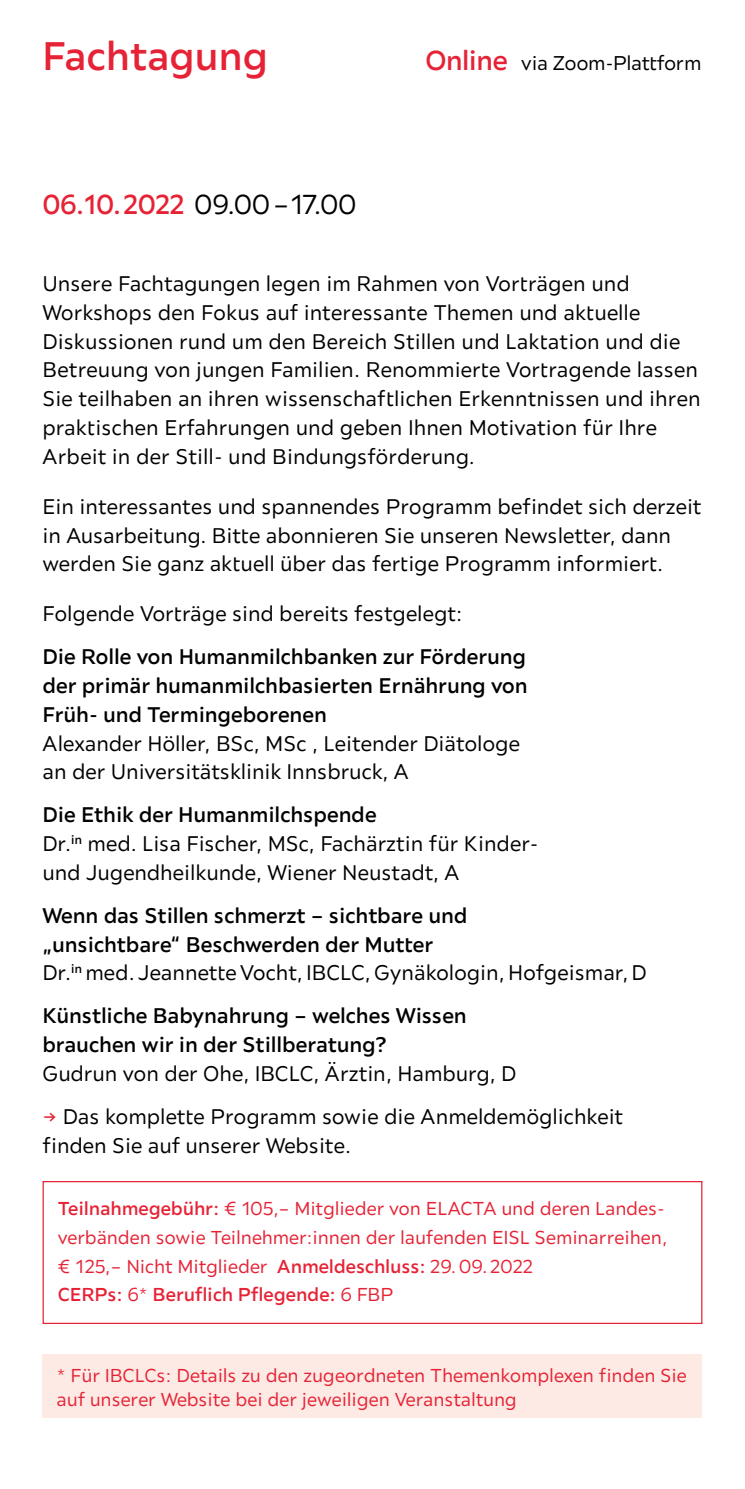
<style>
.page{position:relative;width:745px;height:1489px;background:#fff}
.page>*{position:absolute;margin:0;border:0;box-sizing:border-box;transform-origin:0 0}
.t1{font:500 40px "XXX Lutz Sans";letter-spacing:.02em;color:#e62336}
.t2{font:27.5px "XXX Lutz Sans";letter-spacing:.005em;color:#000}
.t3{font:21.25px/28.8px "XXX Lutz Sans";letter-spacing:.025em;color:#000}
.t4{font:500 21.25px/28.8px "XXX Lutz Sans";letter-spacing:.02em;color:#000}
.t5{font:20px "XXX Lutz Sans";letter-spacing:.01em;color:#000}
.t6{font:18.75px/28.8px "XXX Lutz Sans";letter-spacing:.025em;color:#e62336}
.s1{font-weight:500;font-size:27.5px;color:#e62336}
.s2{font-weight:500;color:#e62336}
.s3{font-weight:500}
.s4{font-weight:400}
.s5{color:#e62336}
</style>
<div class="page">
<div style="left:43px;top:1354px;width:659px;height:63px;background:#fdeae5"></div>
<div style="left:43px;top:1180px;width:659px;height:143px;border:1px solid #e62336"></div>
<h1 class="t1" style="left:43px;top:31px;width:226px">Fachtagung</h1>
<p class="t5" style="left:425px;top:51px;width:277px"><span class="s1">Online</span> via Zoom-Plattform</p>
<p class="t2" style="left:43px;top:187px;width:314px"><span class="s2">06.10.2022</span> 09.00 – 17.00</p>
<p class="t3" style="left:43px;top:269px;width:658px">Unsere Fachtagungen legen im Rahmen von Vorträgen und Workshops den Fokus auf interessante Themen und aktuelle Diskussionen rund um den Bereich Stillen und Laktation und die Betreuung von jungen Familien. Renommierte Vortragende lassen Sie teilhaben an ihren wissenschaftlichen Erkenntnissen und ihren praktischen Erfahrungen und geben Ihnen Motivation für Ihre Arbeit in der Still- und Bindungsförderung.</p>
<p class="t3" style="left:43px;top:492px;width:659px">Ein interessantes und spannendes Programm befindet sich derzeit in Ausarbeitung. Bitte abonnieren Sie unseren Newsletter, dann werden Sie ganz aktuell über das fertige Programm informiert.</p>
<p class="t3" style="left:43px;top:599px;width:421px">Folgende Vorträge sind bereits festgelegt:</p>
<p class="t4" style="left:43px;top:642px;width:486px;text-align:justify">Die Rolle von Humanmilchbanken zur Förderung der primär humanmilchbasierten Ernährung von Früh- und Termingeborenen</p>
<p class="t3" style="left:43px;top:728px;width:478px">Alexander Höller, BSc, MSc , Leitender Diätologe an der Universitätsklinik Innsbruck, A</p>
<p class="t3" style="left:43px;top:800px;width:496px"><span class="s3">Die Ethik der Humanmilchspende<br></span>Dr.<sup>in</sup> med. Lisa Fischer, MSc, Fachärztin für Kinder&shy;und Jugendheilkunde, Wiener Neustadt, A</p>
<p class="t4" style="left:43px;top:900px;width:605px">Wenn das Stillen schmerzt – sichtbare und<br>„unsichtbare“ Beschwerden der Mutter<br><span class="s4">Dr.</span><sup>in</sup> <span class="s4">med. Jeannette Vocht, IBCLC, Gynäkologin, Hofgeismar, D</span></p>
<p class="t4" style="left:43px;top:1001px;width:425px">Künstliche Babynahrung – welches Wissen brauchen wir in der Stillberatung?</p>
<p class="t3" style="left:43px;top:1051px;width:580px;line-height:43px">Gudrun von der Ohe, IBCLC, Ärztin, Hamburg, D<br><span class="s5">-&gt;</span> Das komplette Programm sowie die Anmeldemöglichkeit</p>
<p class="t3" style="left:43px;top:1130px;width:309px">finden Sie auf unserer Website.</p>
<p class="t6" style="left:58px;top:1193px;width:610px"><span class="s3">Teilnahmegebühr:</span> € 105,– Mitglieder von ELACTA und deren Landes&shy;verbänden sowie Teilnehmer:innen der laufenden EISL Seminarreihen, € 125,– Nicht Mitglieder <span class="s3">Anmeldeschluss:</span> 29. 09. 2022<br><span class="s3">CERPs:</span> 6* <span class="s3">Beruflich Pflegende:</span> 6 FBP</p>
<p class="t6" style="left:57px;top:1363px;width:631px;line-height:23.8px">* Für IBCLCs: Details zu den zugeordneten Themenkomplexen finden Sie auf unserer Website bei der jeweiligen Veranstaltung</p>
</div>
